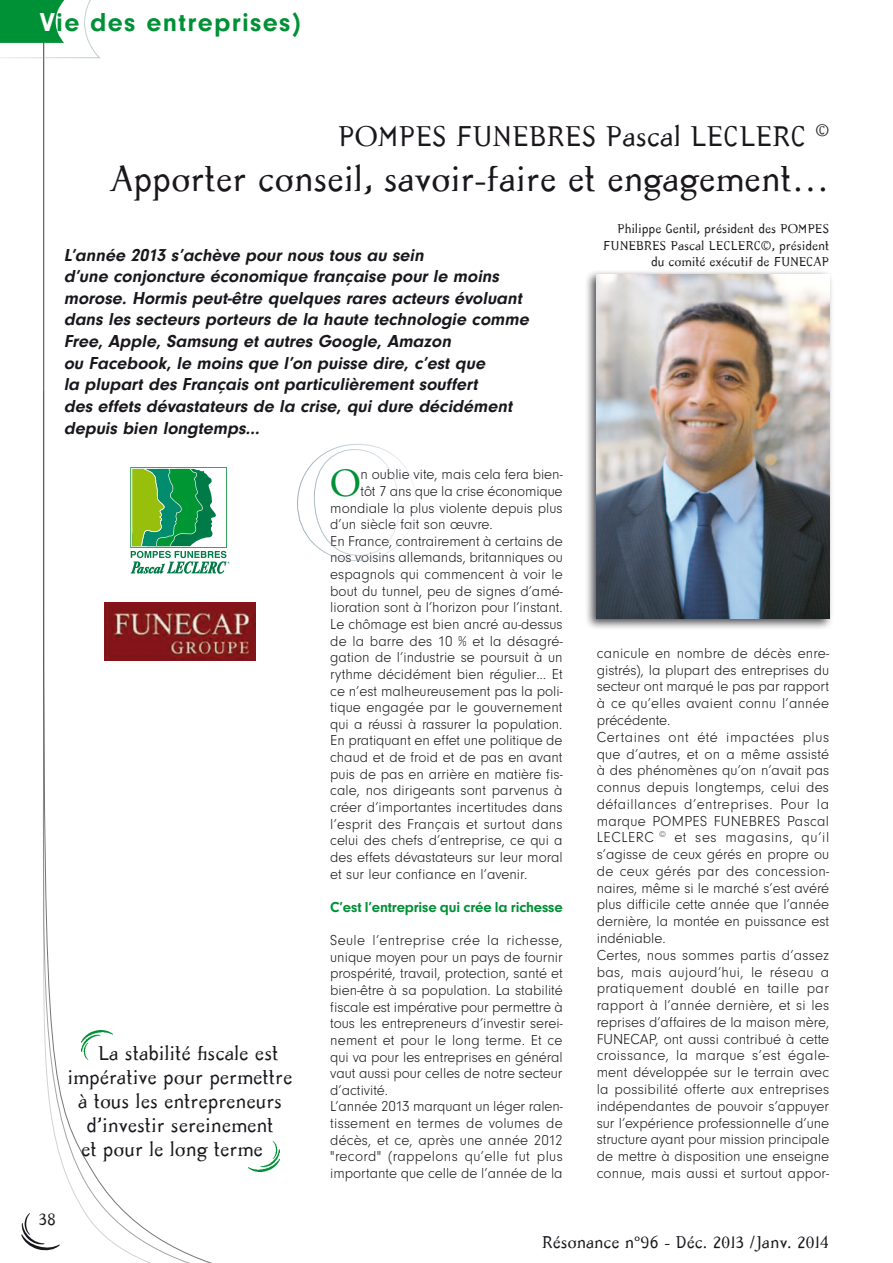
<style>
.page{position:relative;width:893px;height:1263px;background:#fff}
.page>*{position:absolute;margin:0;border:0;box-sizing:border-box;transform-origin:0 0}
.t1{font:39.9px "Missive";color:#009036}
.t2{font:37.5px "Missive";color:#1a171c}
.t3{font:30px "Missive";color:#1a171c}
.t4{font:700 27px "Neuzeit Gro T";letter-spacing:.05em;color:#009036}
.t5{font:21px "Missive";color:#1a171c}
.t6{font:italic 700 18px/21.6px "Neuzeit Gro T";color:#1a171c}
.t7{font:18px "Missive";color:#1a171c}
.t8{font:15px/16.8px "Neuzeit Gro T Ligh";color:#1a171c}
.t9{font:700 15px "Neuzeit Gro T";letter-spacing:-.01em;color:#009036}
.t10{font:13.5px/16.2px "Missive";color:#1a171c;text-align:right}
.s1{color:#fff}
</style>
<div class="page">
<div style="left:585px;top:269px;width:249px;height:362px;background:#1a171c;opacity:.75"></div>
<img style="left:597px;top:274px;width:232px;height:345px">
<svg style="left:42px;top:390px;width:238px;height:873px"></svg>
<svg style="left:0;top:0;width:100px;height:58px"></svg>
<svg style="left:297px;top:444px;width:119px;height:117px"></svg>
<h3 class="t4" style="left:40px;top:7px;width:263px"><span class="s1">V</span>ie des entreprises)</h3>
<h3 class="t3" style="left:338px;top:121px;width:493px">POMPES FUNEBRES Pascal LECLERC <sup>©</sup></h3>
<h2 class="t2" style="left:111px;top:159px;width:720px">Apporter conseil, savoir-faire et engagement…</h2>
<p class="t6" style="left:64px;top:244px;width:470px">L’année 2013 s’achève pour nous tous au sein<br>d’une conjoncture économique française pour le moins morose. Hormis peut-être quelques rares acteurs évoluant dans les secteurs porteurs de la haute technologie comme Free, Apple, Samsung et autres Google, Amazon<br>ou Facebook, le moins que l’on puisse dire, c’est que<br>la plupart des Français ont particulièrement souffert<br>des effets dévastateurs de la crise, qui dure décidément depuis bien longtemps…</p>
<h3 class="t5" style="left:98px;top:1042px;width:182px">La stabilité fiscale est</h3>
<h3 class="t5" style="left:68px;top:1066px;width:226px">impérative pour permettre</h3>
<h3 class="t5" style="left:78px;top:1090px;width:205px">à tous les entrepreneurs</h3>
<h3 class="t5" style="left:86px;top:1114px;width:189px">d’investir sereinement</h3>
<h3 class="t5" style="left:81px;top:1138px;width:183px">et pour le long terme</h3>
<h1 class="t1" style="left:330px;top:462px;width:32px">O</h1>
<p class="t8" style="left:361px;top:466px;width:204px">n oublie vite, mais cela fera bien-</p>
<p class="t8" style="left:361px;top:483px;width:203px">tôt 7 ans que la crise économique</p>
<p class="t8" style="left:330px;top:499px;width:234px">mondiale la plus violente depuis plus</p>
<p class="t8" style="left:330px;top:516px;width:164px">d’un siècle fait son œuvre.</p>
<p class="t8" style="left:330px;top:533px;width:234px">En France, contrairement à certains de</p>
<p class="t8" style="left:330px;top:549px;width:234px">nos voisins allemands, britanniques ou</p>
<p class="t8" style="left:330px;top:566px;width:234px">espagnols qui commencent à voir le</p>
<p class="t8" style="left:330px;top:583px;width:234px">bout du tunnel, peu de signes d’amé-</p>
<p class="t8" style="left:330px;top:599px;width:234px">lioration sont à l’horizon pour l’instant.</p>
<p class="t8" style="left:330px;top:616px;width:234px">Le chômage est bien ancré au-dessus</p>
<p class="t8" style="left:330px;top:632px;width:234px">de la barre des 10 % et la désagré-</p>
<p class="t8" style="left:330px;top:649px;width:234px">gation de l’industrie se poursuit à un</p>
<p class="t8" style="left:330px;top:666px;width:234px">rythme décidément bien régulier… Et</p>
<p class="t8" style="left:330px;top:682px;width:234px">ce n’est malheureusement pas la poli-</p>
<p class="t8" style="left:330px;top:699px;width:234px">tique engagée par le gouvernement</p>
<p class="t8" style="left:330px;top:716px;width:234px">qui a réussi à rassurer la population.</p>
<p class="t8" style="left:330px;top:732px;width:234px">En pratiquant en effet une politique de</p>
<p class="t8" style="left:330px;top:749px;width:234px">chaud et de froid et de pas en avant</p>
<p class="t8" style="left:330px;top:766px;width:234px">puis de pas en arrière en matière fis-</p>
<p class="t8" style="left:330px;top:782px;width:234px">cale, nos dirigeants sont parvenus à</p>
<p class="t8" style="left:330px;top:799px;width:234px">créer d’importantes incertitudes dans</p>
<p class="t8" style="left:330px;top:815px;width:234px">l’esprit des Français et surtout dans</p>
<p class="t8" style="left:330px;top:832px;width:234px">celui des chefs d’entreprise, ce qui a</p>
<p class="t8" style="left:330px;top:849px;width:234px">des effets dévastateurs sur leur moral</p>
<p class="t8" style="left:330px;top:865px;width:199px">et sur leur confiance en l’avenir.</p>
<p class="t9" style="left:330px;top:898px;width:234px">C’est l’entreprise qui crée la richesse</p>
<p class="t8" style="left:330px;top:932px;width:234px">Seule l’entreprise crée la richesse, unique moyen pour un pays de fournir prospérité, travail, protection, santé et bien-être à sa population. La stabilité fiscale est impérative pour permettre à tous les entrepreneurs d’investir serei&shy;nement et pour le long terme. Et ce qui va pour les entreprises en général vaut aussi pour celles de notre secteur d’activité.<br>L’année 2013 marquant un léger ralen&shy;tissement en termes de volumes de décès, et ce, après une année 2012 "record" (rappelons qu’elle fut plus importante que celle de l’année de la</p>
<p class="t10" style="left:603px;top:221px;width:227px">Philippe Gentil, président des POMPES<br>FUNEBRES Pascal LECLERC©, président du comité exécutif de FUNECAP</p>
<p class="t8" style="left:597px;top:645px;width:234px">canicule en nombre de décès enre&shy;gistrés), la plupart des entreprises du secteur ont marqué le pas par rapport à ce qu’elles avaient connu l’année précédente.<br>Certaines ont été impactées plus que d’autres, et on a même assisté à des phénomènes qu’on n’avait pas connus depuis longtemps, celui des défaillances d’entreprises. Pour la marque POMPES FUNEBRES Pascal LECLERC <sup>©</sup> et ses magasins, qu’il s’agisse de ceux gérés en propre ou de ceux gérés par des concession&shy;naires, même si le marché s’est avéré plus difficile cette année que l’année dernière, la montée en puissance est indéniable.<br>Certes, nous sommes partis d’assez bas, mais aujourd’hui, le réseau a pratiquement doublé en taille par rapport à l’année dernière, et si les reprises d’affaires de la maison mère, FUNECAP, ont aussi contribué à cette croissance, la marque s’est égale&shy;ment développée sur le terrain avec la possibilité offerte aux entreprises indépendantes de pouvoir s’appuyer sur l’expérience professionnelle d’une structure ayant pour mission principale de mettre à disposition une enseigne connue, mais aussi et surtout appor-</p>
<p class="t7" style="left:38px;top:1209px;width:19px">38</p>
<p class="t7" style="left:542px;top:1232px;width:289px">Résonance n°96 - Déc. 2013 /Janv. 2014</p>
</div>
